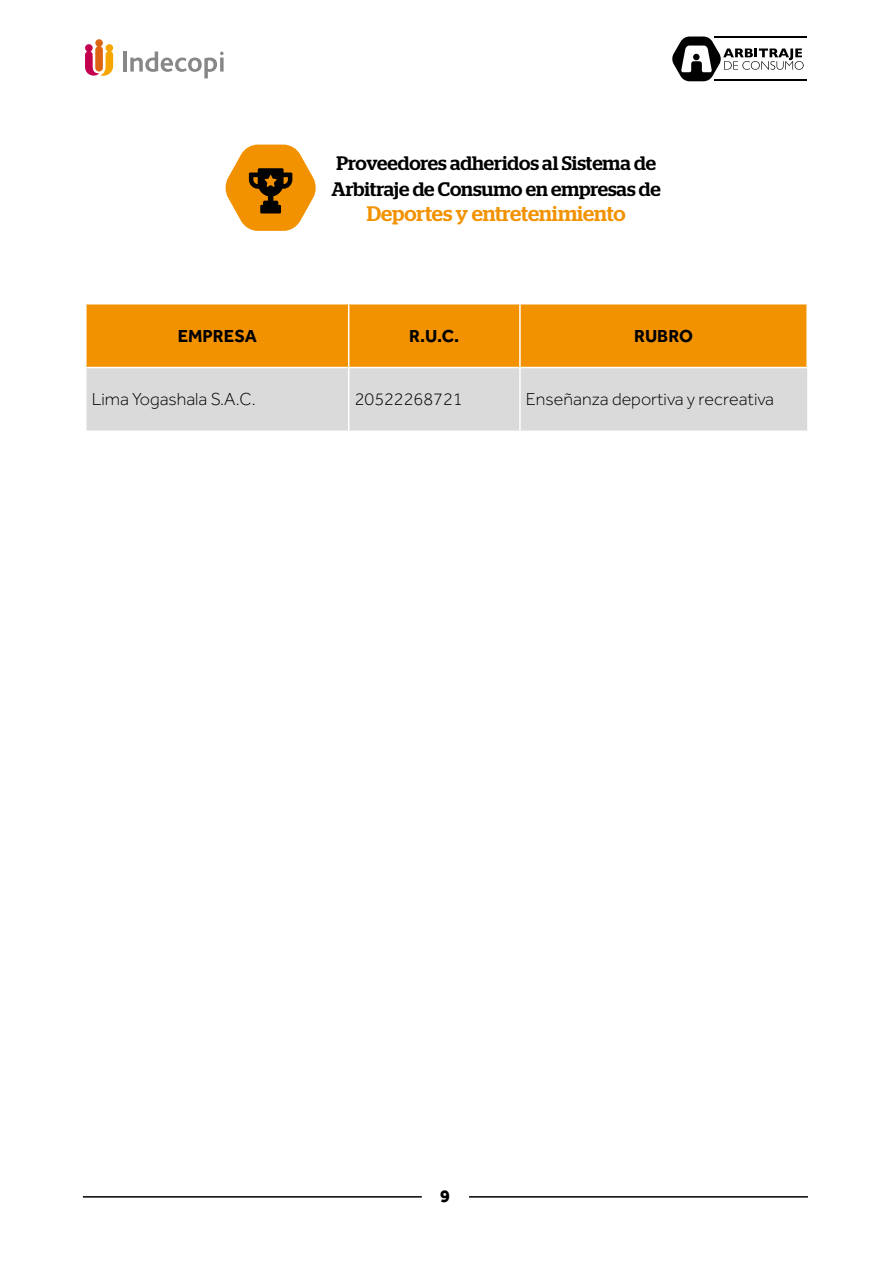
<style>
.page{position:relative;width:893px;height:1263px;background:#fff}
.page>*{position:absolute;margin:0;border:0;box-sizing:border-box;transform-origin:0 0}
.t1{font:500 21px "Stag";color:#f39200}
.t2{font:500 19.5px/25.2px "Stag";letter-spacing:-.005em;color:#000}
.Texto{font:300 18px "Effra";color:#000}
.t3{font:700 18px "Effra";color:#000}
.t4{font:800 18px "Effra";color:#000}
</style>
<div class="page">
<hr style="left:123px;top:51px;width:4px;height:21px;background:#878787">
<svg style="left:130px;top:51px;width:94px;height:27px"></svg>
<svg style="left:220px;top:58px;width:4px;height:14px"></svg>
<svg style="left:85px;top:39px;width:28px;height:37px"></svg>
<svg style="left:672px;top:37px;width:132px;height:44px"></svg>
<hr style="left:715px;top:37px;width:92px;height:1px;background:#000">
<hr style="left:715px;top:79px;width:92px;height:2px;background:#000">
<hr style="left:83px;top:1196px;width:339px;height:1px;background:#000">
<hr style="left:469px;top:1196px;width:339px;height:1px;background:#000">
<div style="left:87px;top:304px;width:719px;height:63px;background:#f39200"></div>
<div style="left:87px;top:368px;width:720px;height:63px;background:#dadada"></div>
<hr style="left:348px;top:304px;width:1px;height:63px;background:#fff">
<hr style="left:519px;top:304px;width:2px;height:63px;background:#fff">
<hr style="left:348px;top:368px;width:1px;height:63px;background:#fff">
<hr style="left:519px;top:368px;width:2px;height:63px;background:#fff">
<svg style="left:225px;top:145px;width:91px;height:86px"></svg>
<p class="t2" style="left:332px;top:151px;width:331px">Proveedores adheridos al Sistema de<br>Arbitraje de Consumo en empresas de</p>
<p class="t1" style="left:367px;top:201px;width:260px">Deportes y entretenimiento</p>
<p class="t3" style="left:178px;top:325px;width:81px">EMPRESA</p>
<p class="t3" style="left:409px;top:325px;width:52px">R.U.C.</p>
<p class="t3" style="left:634px;top:325px;width:60px">RUBRO</p>
<p class="Texto" style="left:92px;top:389px;width:165px">Lima Yogashala S.A.C.</p>
<p class="Texto" style="left:355px;top:389px;width:109px">20522268721</p>
<p class="Texto" style="left:526px;top:389px;width:250px">Enseñanza deportiva y recreativa</p>
<p class="t4" style="left:440px;top:1185px;width:11px">9</p>
</div>
